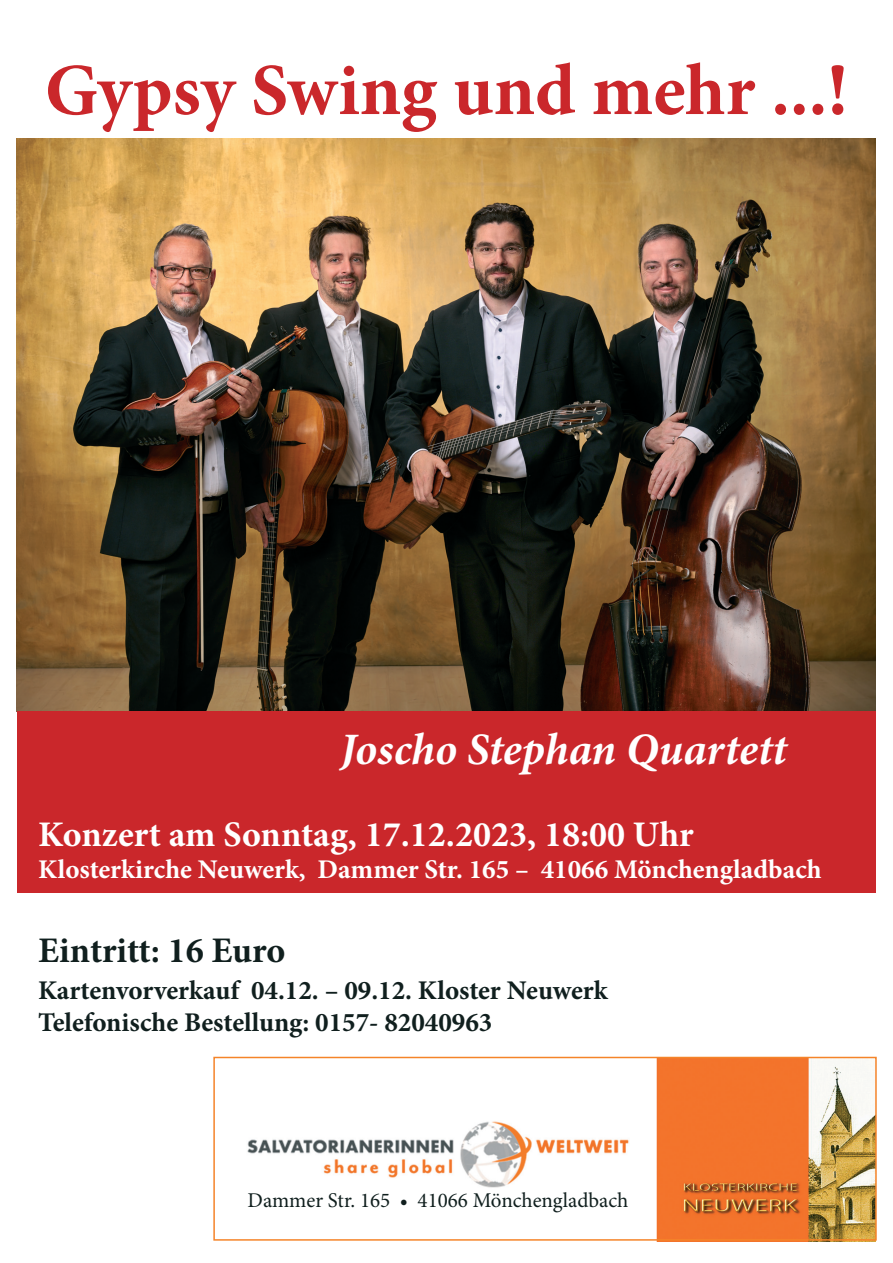
<style>
.page{position:relative;width:893px;height:1263px;background:#fff}
.page>*{position:absolute;margin:0;border:0;box-sizing:border-box;transform-origin:0 0}
.t1{font:700 73.5px "Minion Pro";color:#ca272b}
.t2{font:italic 700 45px "Minion Pro";letter-spacing:-.005em;color:#fff}
.t3{font:700 36px "Minion Pro";color:#fff}
.t4{font:700 36px "Minion Pro";letter-spacing:-.005em;color:#101f1e}
.t5{font:700 27px/32.4px "Minion Pro";color:#101f1e}
.t6{font:700 27px "Minion Pro";color:#fff}
.t7{font:21px "Minion Pro";color:#101f1e}
</style>
<div class="page">
<img style="left:17px;top:138px;width:859px;height:573px">
<div style="left:17px;top:711px;width:859px;height:182px;background:#ca272b"></div>
<img style="left:657px;top:1060px;width:219px;height:182px">
<img style="left:247px;top:1121px;width:382px;height:67px">
<div style="left:213px;top:1057px;width:664px;height:184px;border:2px solid #f58429"></div>
<h1 class="t1" style="left:45px;top:39px;width:805px">Gypsy Swing und mehr ...!</h1>
<h2 class="t2" style="left:340px;top:718px;width:448px">Joscho Stephan Quartett</h2>
<h3 class="t3" style="left:38px;top:809px;width:657px">Konzert am Sonntag, 17.12.2023, 18:00 Uhr</h3>
<p class="t6" style="left:38px;top:850px;width:785px">Klosterkirche Neuwerk, Dammer Str. 165 – 41066 Mönchengladbach</p>
<h3 class="t4" style="left:38px;top:925px;width:249px">Eintritt: 16 Euro</h3>
<p class="t5" style="left:38px;top:974px;width:571px">Kartenvorverkauf 04.12. – 09.12. Kloster Neuwerk<br>Telefonische Bestellung: 0157- 82040963</p>
<p class="t7" style="left:247px;top:1186px;width:382px">Dammer Str. 165 • 41066 Mönchengladbach</p>
</div>
